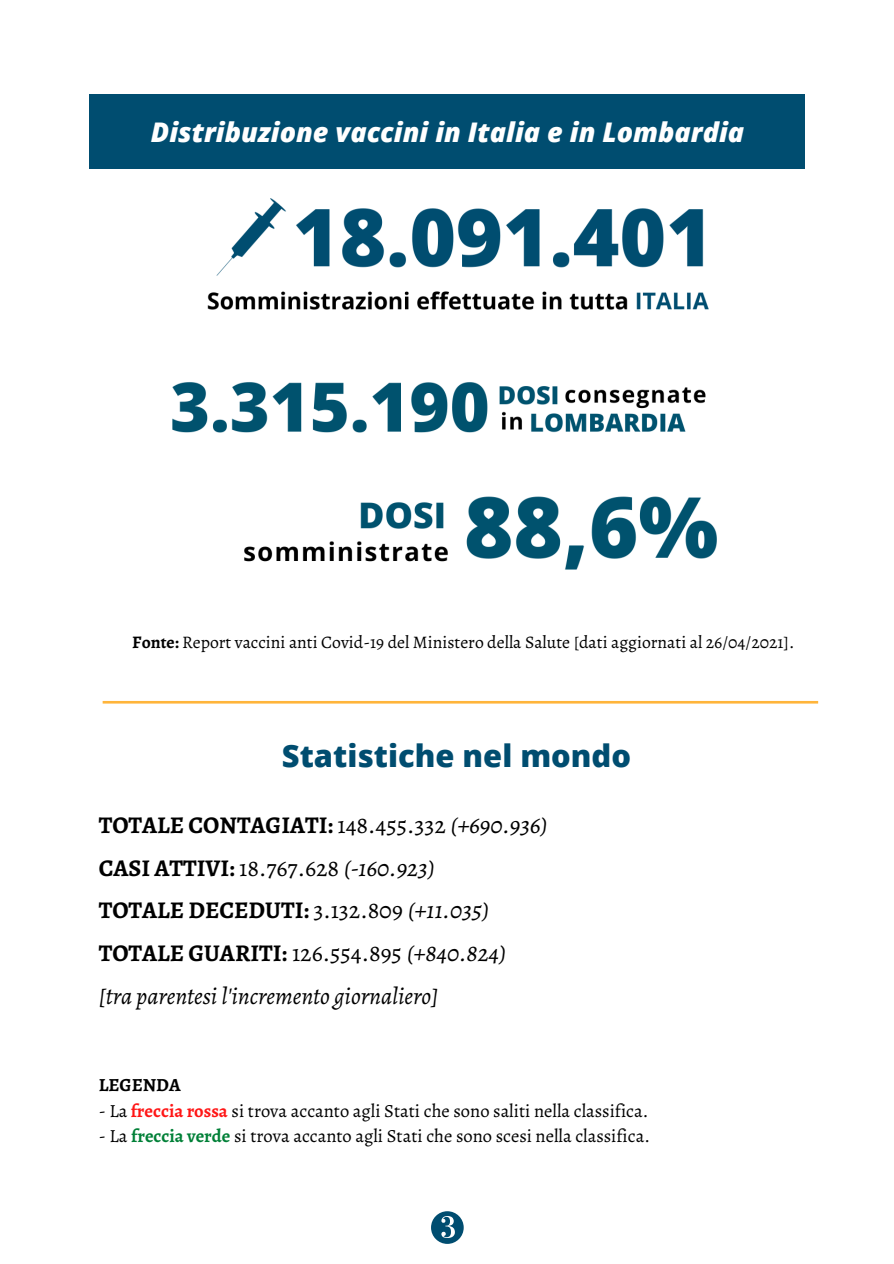
<style>
.page{position:relative;width:894px;height:1264px;background:#fff}
.page>*{position:absolute;margin:0;border:0;box-sizing:border-box;transform-origin:0 0}
.t1{font:800 30.9px "Open Sans";color:#004d70}
.t2{font:italic 800 27px "Open Sans";color:#fff}
.t3{font:700 24px "Alegreya";color:#000}
.t4{font:italic 24px "Alegreya";color:#000}
.t5{font:18.45px "Alegreya";color:#000}
.t6{font:700 18.45px "Alegreya";color:#000}
.t7{font:17.7px "Alegreya";color:#000}
.s1{font-weight:700}
.s2{font-weight:400}
.s3{font-weight:400;font-style:italic}
.s4{font-weight:700;color:#ff1616}
.s5{font-weight:700;color:#008037}
</style>
<div class="page">
<svg style="left:431px;top:1211px;width:32px;height:32px"></svg>
<div style="left:89px;top:94px;width:715px;height:75px;background:#004d70"></div>
<img style="left:207px;top:198px;width:502px;height:112px">
<img style="left:172px;top:382px;width:545px;height:188px">
<svg style="left:103px;top:701px;width:714px;height:2px"></svg>
<p class="t2" style="left:151px;top:113px;width:594px">Distribuzione vaccini in Italia e in Lombardia</p>
<p class="t7" style="left:132px;top:630px;width:663px"><span class="s1">Fonte:</span> Report vaccini anti Covid-19 del Ministero della Salute [dati aggiornati al 26/04/2021].</p>
<p class="t1" style="left:282px;top:733px;width:350px">Statistiche nel mondo</p>
<p class="t3" style="left:99px;top:808px;width:450px">TOTALE CONTAGIATI: <span class="s2">148.455.332</span> <span class="s3">(+690.936)</span></p>
<p class="t3" style="left:99px;top:851px;width:338px">CASI ATTIVI: <span class="s2">18.767.628</span> <span class="s3">(-160.923)</span></p>
<p class="t3" style="left:99px;top:894px;width:392px">TOTALE DECEDUTI: <span class="s2">3.132.809</span> <span class="s3">(+11.035)</span></p>
<p class="t3" style="left:99px;top:936px;width:409px">TOTALE GUARITI: <span class="s2">126.554.895</span> <span class="s3">(+840.824)</span></p>
<p class="t4" style="left:99px;top:979px;width:341px">[tra parentesi l'incremento giornaliero]</p>
<p class="t6" style="left:99px;top:1072px;width:83px">LEGENDA</p>
<p class="t5" style="left:99px;top:1097px;width:551px">- La <span class="s4">freccia rossa</span> si trova accanto agli Stati che sono saliti nella classifica.</p>
<p class="t5" style="left:99px;top:1123px;width:552px">- La <span class="s5">freccia verde</span> si trova accanto agli Stati che sono scesi nella classifica.</p>
</div>
